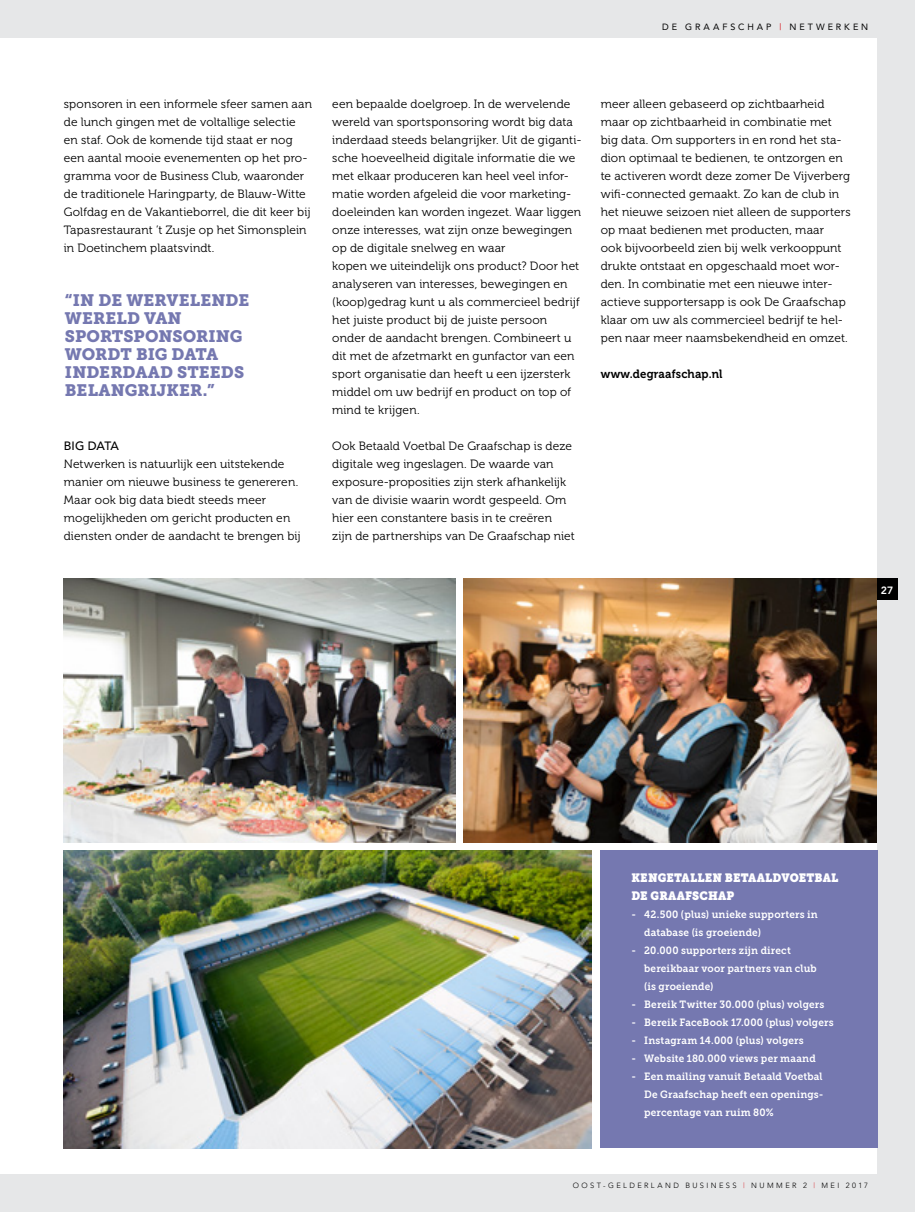
<style>
.page{position:relative;width:915px;height:1212px;background:#fff}
.page>*{position:absolute;margin:0;border:0;box-sizing:border-box;transform-origin:0 0}
.t1{font:16.5px/18px "Museo Slab 900";color:#7578b0}
.t2{font:12px/18px "Museo 300";letter-spacing:.01em;color:#000}
.t3{font:12px/18px "Museo Slab";letter-spacing:.015em;color:#fff;scale:.93 1}
.t4{font:12px "Museo 700";letter-spacing:.015em;color:#000;scale:.95 1}
.t5{font:500 12px "Avenir";letter-spacing:-.015em;color:#000}
.t6{font:10.5px/18px "Museo Slab 700";letter-spacing:.015em;color:#fff;scale:.95 1}
.t7{font:800 10.5px "Avenir";color:#fff}
.t8{font:9px "Avenir";letter-spacing:.325em;color:#000}
.t9{font:300 7.5px "Avenir";letter-spacing:.32em;color:#000}
.s1{color:#d71d24}
</style>
<div class="page">
<div style="left:1px;top:0;width:913px;height:1212px;background:#e6e7e8"></div>
<div style="left:0;top:38px;width:876px;height:1136px;background:#fff"></div>
<div style="left:876px;top:578px;width:21px;height:22px;background:#000"></div>
<div style="left:600px;top:851px;width:277px;height:297px;background:#7578b0"></div>
<img style="left:463px;top:578px;width:413px;height:264px">
<img style="left:64px;top:578px;width:391px;height:264px">
<img style="left:63px;top:850px;width:528px;height:298px">
<p class="t8" style="left:662px;top:22px;width:207px">DE GRAAFSCHAP <span class="s1">|</span> NETWERKEN</p>
<p class="t2" style="left:64px;top:95px;width:249px">sponsoren in een informele sfeer samen aan de lunch gingen met de voltallige selectie en staf. Ook de komende tijd staat er nog een aantal mooie evenementen op het pro&shy;gramma voor de Business Club, waaronder de traditionele Haringparty, de Blauw-Witte Golfdag en de Vakantieborrel, die dit keer bij Tapasrestaurant ’t Zusje op het Simonsplein in Doetinchem plaatsvindt.</p>
<h1 class="t1" style="left:65px;top:291px;width:186px">“IN DE WERVELENDE<br>WERELD VAN<br>SPORTSPONSORING<br>WORDT BIG DATA<br>INDERDAAD STEEDS<br>BELANGRIJKER.”</h1>
<p class="t5" style="left:64px;top:439px;width:57px">BIG DATA</p>
<p class="t2" style="left:64px;top:455px;width:238px">Netwerken is natuurlijk een uitstekende manier om nieuwe business te genereren.<br>Maar ook big data biedt steeds meer mogelijkheden om gericht producten en diensten onder de aandacht te brengen bij</p>
<p class="t2" style="left:332px;top:95px;width:251px">een bepaalde doelgroep. In de wervelende wereld van sportsponsoring wordt big data inderdaad steeds belangrijker. Uit de giganti&shy;sche hoeveelheid digitale informatie die we met elkaar produceren kan heel veel infor&shy;matie worden afgeleid die voor marketing&shy;doeleinden kan worden ingezet. Waar liggen onze interesses, wat zijn onze bewegingen op de digitale snelweg en waar<br>kopen we uiteindelijk ons product? Door het analyseren van interesses, bewegingen en (koop)gedrag kunt u als commercieel bedrijf het juiste product bij de juiste persoon onder de aandacht brengen. Combineert u dit met de afzetmarkt en gunfactor van een sport organisatie dan heeft u een ijzersterk middel om uw bedrijf en product on top of mind te krijgen.</p>
<p class="t2" style="left:332px;top:437px;width:244px">Ook Betaald Voetbal De Graafschap is deze digitale weg ingeslagen. De waarde van exposure-proposities zijn sterk afhankelijk van de divisie waarin wordt gespeeld. Om hier een constantere basis in te creëren<br>zijn de partnerships van De Graafschap niet</p>
<p class="t2" style="left:600px;top:95px;width:251px">meer alleen gebaseerd op zichtbaarheid maar op zichtbaarheid in combinatie met big data. Om supporters in en rond het sta&shy;dion optimaal te bedienen, te ontzorgen en te activeren wordt deze zomer De Vijverberg wifi-connected gemaakt. Zo kan de club in het nieuwe seizoen niet alleen de supporters op maat bedienen met producten, maar<br>ook bijvoorbeeld zien bij welk verkooppunt drukte ontstaat en opgeschaald moet wor&shy;den. In combinatie met een nieuwe inter&shy;actieve supportersapp is ook De Graafschap klaar om uw als commercieel bedrijf te hel&shy;pen naar meer naamsbekendheid en omzet.</p>
<p class="t4" style="left:600px;top:367px;width:130px">www.degraafschap.nl</p>
<p class="t7" style="left:880px;top:584px;width:14px">27</p>
<p class="t3" style="left:631px;top:869px;width:224px">KENGETALLEN BETAALDVOETBAL<br>DE GRAAFSCHAP</p>
<p class="t6" style="left:644px;top:905px;width:184px;text-indent:-13px">- 42.500 (plus) unieke supporters in database (is groeiende)</p>
<p class="t6" style="left:644px;top:941px;width:183px;text-indent:-13px">- 20.000 supporters zijn direct bereikbaar voor partners van club (is groeiende)</p>
<p class="t6" style="left:631px;top:995px;width:205px">- Bereik Twitter 30.000 (plus) volgers</p>
<p class="t6" style="left:631px;top:1013px;width:214px">- Bereik FaceBook 17.000 (plus) volgers</p>
<p class="t6" style="left:631px;top:1031px;width:183px">- Instagram 14.000 (plus) volgers</p>
<p class="t6" style="left:631px;top:1049px;width:195px">- Website 180.000 views per maand</p>
<p class="t6" style="left:644px;top:1067px;width:190px;text-align:justify;text-indent:-13px">- Een mailing vanuit Betaald Voetbal De Graafschap heeft een openings&shy;percentage van ruim 80%</p>
<p class="t9" style="left:572px;top:1181px;width:297px">OOST-GELDERLAND BUSINESS <span class="s1">|</span> NUMMER 2 <span class="s1">|</span> MEI 2017</p>
</div>
